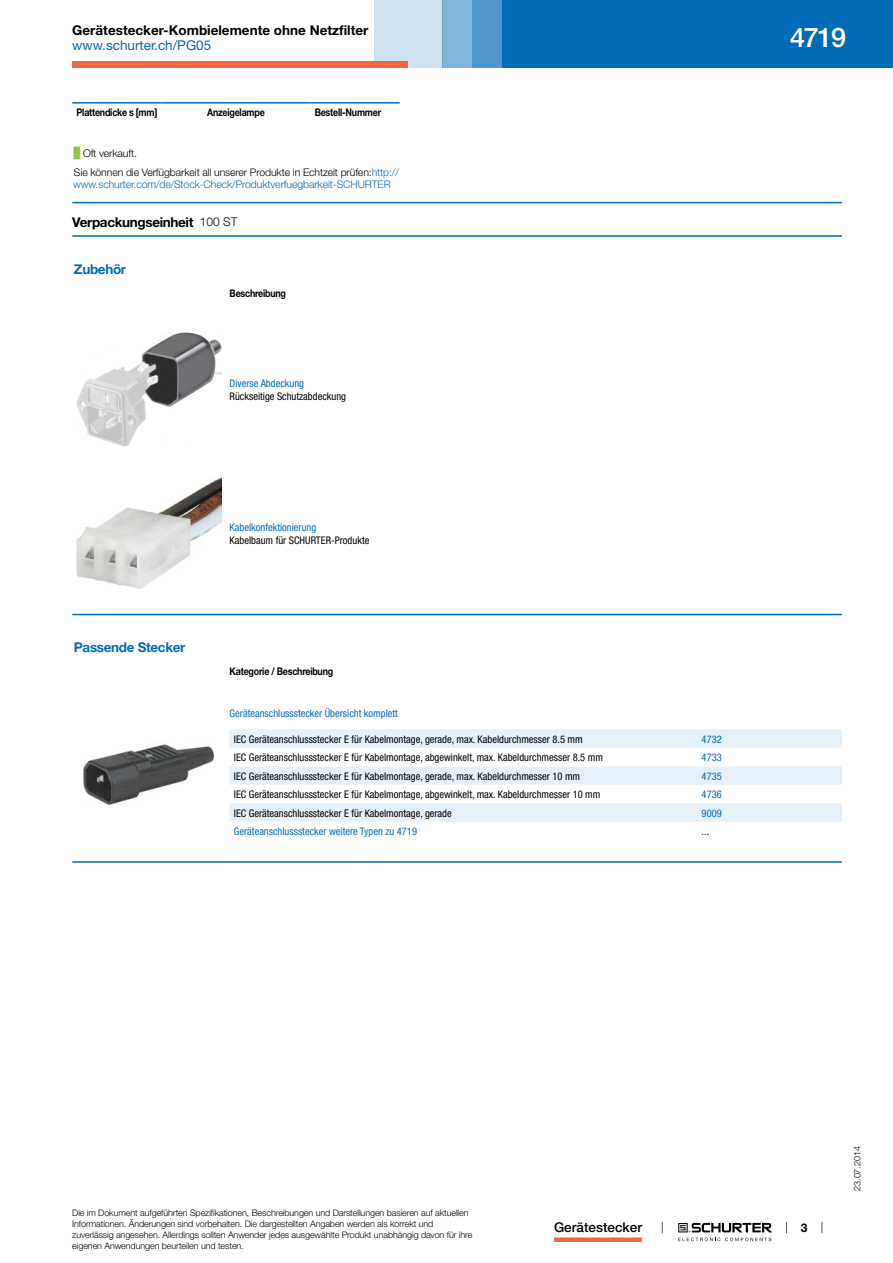
<style>
.page{position:relative;width:893px;height:1263px;background:#fff}
.page>*{position:absolute;margin:0;border:0;box-sizing:border-box;transform-origin:0 0}
.t1{font:500 27px "Helvetica Neue LT";color:#fff}
.t2{font:700 13.5px "Helvetica Neue LT";color:#000}
.t3{font:700 13.5px "Helvetica Neue LT";letter-spacing:-.025em;color:#000}
.t4{font:700 13.5px "Helvetica Neue LT";letter-spacing:-.025em;color:#006bb6}
.t5{font:13.5px "Helvetica Neue LT";color:#006bb6}
.t6{font:500 13.5px "Helvetica Neue LT";color:#000}
.t7{font:700 12px "Helvetica Neue LT";color:#000}
.t8{font:condensed 10.5px "Helvetica Neue LT";color:#000}
.t9{font:condensed 10.5px "Helvetica Neue LT";color:#006bb6}
.t10{font:300 10.5px/18.5px "Helvetica Neue LT";letter-spacing:-.01em;color:#000}
.t11{font:700 10.5px "Helvetica Neue LT";letter-spacing:-.025em;color:#000;scale:.85 1}
.t12{font:300 10.5px "Helvetica Neue LT";letter-spacing:-.01em;color:#006bb6}
.t13{font:300 9px/10.8px "Helvetica Neue LT";letter-spacing:-.01em;color:#000}
.s1{font-family:"Arial Unicode MS";font-weight:400;color:#8dc63f}
.s2{color:#006bb6}
.s3{font-weight:300;font-size:12px}
</style>
<div class="page">
<svg style="left:678px;top:1223px;width:94px;height:18px"></svg>
<div style="left:502px;top:0;width:391px;height:68px;background:#006bb6"></div>
<div style="left:442px;top:0;width:30px;height:68px;background:#80b5da"></div>
<div style="left:472px;top:0;width:30px;height:68px;background:#4d97cc"></div>
<div style="left:374px;top:0;width:68px;height:68px;background:#cde1f0"></div>
<div style="left:72px;top:62px;width:336px;height:6px;background:#f26541"></div>
<div style="left:554px;top:1237px;width:88px;height:5px;background:#f26541"></div>
<hr style="left:72px;top:102px;width:90px;height:2px;background:#006bb6">
<hr style="left:162px;top:102px;width:148px;height:2px;background:#006bb6">
<hr style="left:310px;top:102px;width:90px;height:2px;background:#006bb6">
<hr style="left:72px;top:202px;width:770px;height:1px;background:#006bb6">
<hr style="left:72px;top:235px;width:770px;height:2px;background:#006bb6">
<img style="left:77px;top:333px;width:144px;height:113px">
<img style="left:77px;top:478px;width:144px;height:111px">
<hr style="left:72px;top:614px;width:770px;height:1px;background:#006bb6">
<img style="left:83px;top:744px;width:131px;height:61px">
<div style="left:230px;top:729px;width:612px;height:19px;background:#e6f0f8"></div>
<svg style="left:230px;top:766px;width:612px;height:56px;fill:#e6f0f8"></svg>
<hr style="left:72px;top:861px;width:770px;height:2px;background:#006bb6">
<p class="t2" style="left:72px;top:22px;width:298px">Gerätestecker-Kombielemente ohne Netzfilter</p>
<p class="t5" style="left:72px;top:37px;width:140px">www.schurter.ch/PG05</p>
<p class="t11" style="left:77px;top:106px;width:97px">Plattendicke s [mm]</p>
<p class="t11" style="left:207px;top:106px;width:69px">Anzeigelampe</p>
<p class="t11" style="left:315px;top:106px;width:80px">Bestell-Nummer</p>
<p class="t10" style="left:74px;top:144px;width:326px"><span class="s1">█</span> Oft verkauft.<br>Sie können die Verfügbarkeit all unserer Produkte in Echtzeit prüfen:<span class="s2">http://</span></p>
<p class="t12" style="left:73px;top:178px;width:319px">www.schurter.com/de/Stock-Check/Produktverfuegbarkeit-SCHURTER</p>
<p class="t3" style="left:72px;top:213px;width:167px">Verpackungseinheit <span class="s3">100 ST</span></p>
<p class="t4" style="left:74px;top:260px;width:54px">Zubehör</p>
<p class="t11" style="left:230px;top:287px;width:68px">Beschreibung</p>
<p class="t9" style="left:230px;top:377px;width:76px">Diverse Abdeckung</p>
<p class="t8" style="left:230px;top:390px;width:118px">Rückseitige Schutzabdeckung</p>
<p class="t4" style="left:74px;top:639px;width:113px">Passende Stecker</p>
<p class="t9" style="left:230px;top:521px;width:88px">Kabelkonfektionierung</p>
<p class="t8" style="left:230px;top:534px;width:141px">Kabelbaum für SCHURTER-Produkte</p>
<p class="t11" style="left:230px;top:665px;width:123px">Kategorie / Beschreibung</p>
<p class="t9" style="left:230px;top:707px;width:170px">Geräteanschlussstecker Übersicht komplett</p>
<p class="t8" style="left:234px;top:733px;width:350px">IEC Geräteanschlussstecker E für Kabelmontage, gerade, max. Kabeldurchmesser 8.5 mm</p>
<p class="t9" style="left:702px;top:733px;width:22px">4732</p>
<p class="t8" style="left:234px;top:751px;width:371px">IEC Geräteanschlussstecker E für Kabelmontage, abgewinkelt, max. Kabeldurchmesser 8.5 mm</p>
<p class="t9" style="left:702px;top:751px;width:22px">4733</p>
<p class="t8" style="left:234px;top:770px;width:348px">IEC Geräteanschlussstecker E für Kabelmontage, gerade, max. Kabeldurchmesser 10 mm</p>
<p class="t9" style="left:702px;top:770px;width:22px">4735</p>
<p class="t8" style="left:234px;top:788px;width:368px">IEC Geräteanschlussstecker E für Kabelmontage, abgewinkelt, max. Kabeldurchmesser 10 mm</p>
<p class="t9" style="left:702px;top:788px;width:22px">4736</p>
<p class="t8" style="left:234px;top:807px;width:219px">IEC Geräteanschlussstecker E für Kabelmontage, gerade</p>
<p class="t9" style="left:702px;top:807px;width:22px">9009</p>
<p class="t9" style="left:234px;top:825px;width:185px">Geräteanschlussstecker weitere Typen zu 4719</p>
<p class="t8" style="left:702px;top:825px;width:9px">...</p>
<h1 class="t1" style="left:790px;top:21px;width:57px">4719</h1>
<p class="t13" style="left:72px;top:1207px;width:402px">Die im Dokument aufgeführten Spezifikationen, Beschreibungen und Darstellungen basieren auf aktuellen Informationen. Änderungen sind vorbehalten. Die dargestellten Angaben werden als korrekt und zuverlässig angesehen. Allerdings sollten Anwender jedes ausgewählte Produkt unabhängig davon für ihre eigenen Anwendungen beurteilen und testen.</p>
<p class="t6" style="left:554px;top:1219px;width:90px">Gerätestecker</p>
<p class="t7" style="left:801px;top:1220px;width:8px">3</p>
<p class="t13" style="left:852px;top:1191px;width:46px;rotate:-90deg">23.07.2014</p>
</div>
